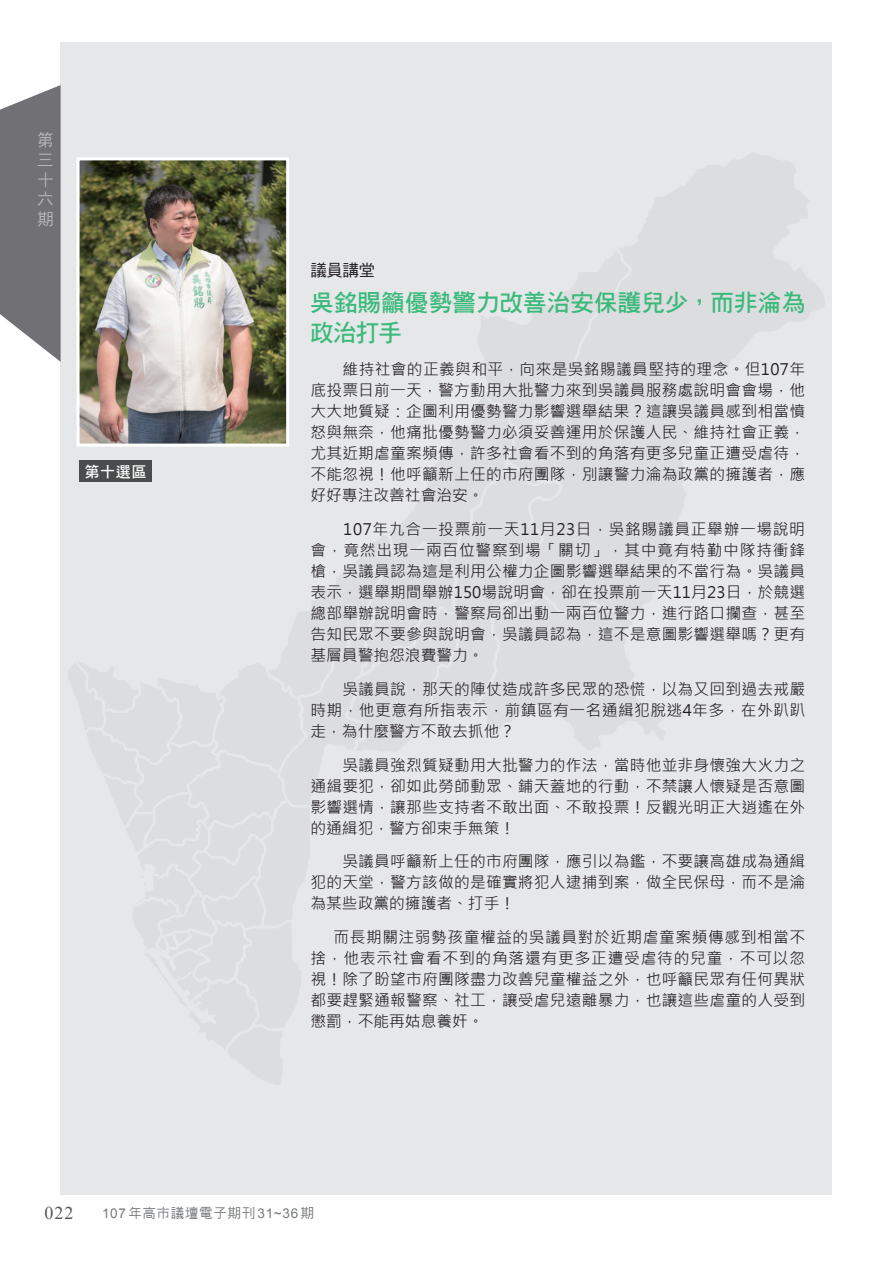
<style>
.page{position:relative;width:893px;height:1263px;background:#fff}
.page>*{position:absolute;margin:0;border:0;box-sizing:border-box;transform-origin:0 0}
.t1{font:24px/30px "DF Hei Std W7";letter-spacing:.005em;color:#39b97a}
.t2{font:18px "Times New Roman";color:#57585a}
.t3{font:16.5px/19.8px "DF Hei W5 WIN BF";color:#fff;text-align:justify}
.t4{font:16.5px "DF Hei Std W5";color:#231f20}
.t5{font:15.75px/21px "Microsoft Jheng Hei";letter-spacing:.015em;color:#231f20;text-align:justify}
.t6{font:15px "DF Hei Std W7";color:#fff}
.t7{font:13.5px "DF Hei W5 WIN BF";letter-spacing:.05em;color:#76787b}
.s1{font-family:"Arial"}
</style>
<div class="page">
<div style="left:61px;top:43px;width:771px;height:1152px;background:#e6e7e9"></div>
<svg style="left:0;top:85px;width:152px;height:1083px"></svg>
<img style="left:81px;top:161px;width:204px;height:282px">
<div style="left:77px;top:157px;width:212px;height:290px;border:3px solid #fff"></div>
<div style="left:80px;top:461px;width:72px;height:21px;background:#4b4c4d"></div>
<p class="t3" style="left:37px;top:130px;width:17px">第三十六期</p>
<p class="t6" style="left:84px;top:463px;width:64px">第十選區</p>
<p class="t4" style="left:310px;top:261px;width:66px">議員講堂</p>
<h1 class="t1" style="left:310px;top:287px;width:496px">吳銘賜籲優勢警力改善治安保護兒少，而非淪為政治打手</h1>
<p class="t5" style="left:310px;top:359px;width:496px">　　維持社會的正義與和平，向來是吳銘賜議員堅持的理念。但107年底投票日前一天，警方動用大批警力來到吳議員服務處說明會會場，他大大地質疑：企圖利用優勢警力影響選舉結果？這讓吳議員感到相當憤怒與無奈，他痛批優勢警力必須妥善運用於保護人民、維持社會正義，尤其近期虐童案頻傳，許多社會看不到的角落有更多兒童正遭受虐待，不能忽視！他呼籲新上任的市府團隊，別讓警力淪為政黨的擁護者，應好好專注改善社會治安。</p>
<p class="t5" style="left:310px;top:519px;width:496px">　　107年九合一投票前一天11月23日，吳銘賜議員正舉辦一場說明會，竟然出現一兩百位警察到場「關切」，其中竟有特勤中隊持衝鋒槍，吳議員認為這是利用公權力企圖影響選舉結果的不當行為。吳議員表示，選舉期間舉辦150場說明會，卻在投票前一天11月23日，於競選總部舉辦說明會時，警察局卻出動一兩百位警力，進行路口攔查，甚至告知民眾不要參與說明會，吳議員認為，這不是意圖影響選舉嗎？更有基層員警抱怨浪費警力。</p>
<p class="t5" style="left:310px;top:679px;width:496px">　　吳議員說，那天的陣仗造成許多民眾的恐慌，以為又回到過去戒嚴時期，他更意有所指表示，前鎮區有一名通緝犯脫逃4年多，在外趴趴走，為什麼警方不敢去抓他？</p>
<p class="t5" style="left:310px;top:754px;width:496px">　　吳議員強烈質疑動用大批警力的作法，當時他並非身懷強大火力之通緝要犯，卻如此勞師動眾、鋪天蓋地的行動，不禁讓人懷疑是否意圖影響選情，讓那些支持者不敢出面、不敢投票！反觀光明正大逍遙在外的通緝犯，警方卻束手無策！</p>
<p class="t5" style="left:310px;top:851px;width:496px">　　吳議員呼籲新上任的市府團隊，應引以為鑑，不要讓高雄成為通緝犯的天堂，警方該做的是確實將犯人逮捕到案，做全民保母，而不是淪為某些政黨的擁護者、打手！</p>
<p class="t5" style="left:310px;top:927px;width:496px;text-indent:23px">而長期關注弱勢孩童權益的吳議員對於近期虐童案頻傳感到相當不捨，他表示社會看不到的角落還有更多正遭受虐待的兒童，不可以忽視！除了盼望市府團隊盡力改善兒童權益之外，也呼籲民眾有任何異狀都要趕緊通報警察、社工，讓受虐兒遠離暴力，也讓這些虐童的人受到懲罰，不能再姑息養奸。</p>
<p class="t2" style="left:45px;top:1201px;width:30px">022</p>
<p class="t7" style="left:102px;top:1206px;width:213px"><span class="s1">107</span> 年高市議壇電子期刊 <span class="s1">31~36</span> 期</p>
</div>
